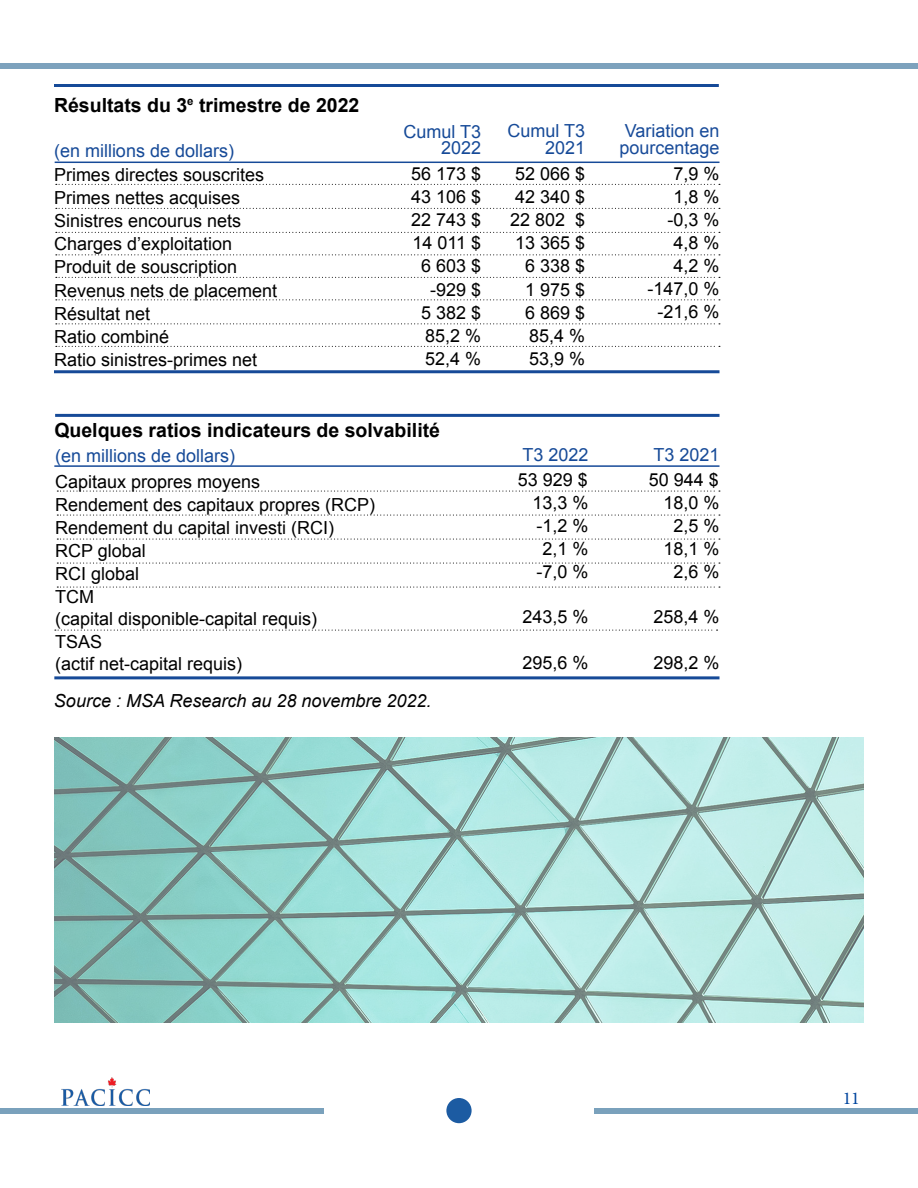
<style>
.page{position:relative;width:918px;height:1188px;background:#fff}
.page>*{position:absolute;margin:0;border:0;box-sizing:border-box;transform-origin:0 0}
.t1{font:700 19.5px "Arial";color:#000}
.t2{font:18px "Arial";color:#000}
.t3{font:18px "Arial";color:#164a98}
.t4{font:italic 18px "Arial";color:#000}
.t5{font:18px "Arial";color:#184b99}
.t6{font:18px "Minion Pro";color:#00459e}
</style>
<div class="page">
<svg style="left:56px;top:346px;width:664px;height:1px"></svg>
<svg style="left:56px;top:254px;width:664px;height:1px"></svg>
<svg style="left:56px;top:277px;width:664px;height:1px"></svg>
<svg style="left:56px;top:323px;width:664px;height:1px"></svg>
<svg style="left:56px;top:299px;width:664px;height:1px"></svg>
<svg style="left:56px;top:232px;width:664px;height:1px"></svg>
<svg style="left:56px;top:208px;width:664px;height:1px"></svg>
<svg style="left:56px;top:184px;width:664px;height:1px"></svg>
<hr style="left:55px;top:162px;width:665px;height:1px;background:#164a98">
<svg style="left:55px;top:630px;width:663px;height:1px"></svg>
<svg style="left:57px;top:587px;width:663px;height:1px"></svg>
<svg style="left:57px;top:563px;width:663px;height:1px"></svg>
<svg style="left:57px;top:539px;width:663px;height:1px"></svg>
<svg style="left:57px;top:515px;width:663px;height:1px"></svg>
<svg style="left:57px;top:491px;width:663px;height:1px"></svg>
<hr style="left:54px;top:465px;width:666px;height:2px;background:#164a98">
<hr style="left:54px;top:676px;width:666px;height:3px;background:#164a98">
<hr style="left:54px;top:370px;width:666px;height:3px;background:#164a98">
<hr style="left:55px;top:414px;width:665px;height:3px;background:#164a98">
<hr style="left:54px;top:84px;width:665px;height:3px;background:#164a98">
<div style="left:595px;top:1108px;width:323px;height:6px;background:#7aa1bc"></div>
<div style="left:0;top:1108px;width:323px;height:6px;background:#7aa1bc"></div>
<div style="left:0;top:64px;width:918px;height:5px;background:#7da2bd"></div>
<img style="left:54px;top:737px;width:810px;height:286px">
<img style="left:62px;top:1078px;width:88px;height:27px">
<div style="left:446px;top:1098px;width:26px;height:25px;background:#1c5ba2;border-radius:50%"></div>
<p class="t1" style="left:54px;top:92px;width:307px">Résultats du 3<sup>e</sup> trimestre de 2022</p>
<p class="t3" style="left:404px;top:119px;width:79px">Cumul T3</p>
<p class="t3" style="left:507px;top:119px;width:79px">Cumul T3</p>
<p class="t5" style="left:625px;top:119px;width:96px">Variation en</p>
<p class="t3" style="left:54px;top:138px;width:182px">(en millions de dollars)</p>
<p class="t3" style="left:441px;top:136px;width:42px">2022</p>
<p class="t3" style="left:545px;top:136px;width:42px">2021</p>
<p class="t5" style="left:619px;top:136px;width:102px">pourcentage</p>
<p class="t2" style="left:54px;top:163px;width:212px">Primes directes souscrites</p>
<p class="t2" style="left:411px;top:162px;width:72px">56 173 $</p>
<p class="t2" style="left:515px;top:162px;width:72px">52 066 $</p>
<p class="t2" style="left:673px;top:162px;width:48px">7,9 %</p>
<p class="t2" style="left:54px;top:186px;width:188px">Primes nettes acquises</p>
<p class="t2" style="left:411px;top:185px;width:72px">43 106 $</p>
<p class="t2" style="left:515px;top:185px;width:72px">42 340 $</p>
<p class="t2" style="left:673px;top:185px;width:48px">1,8 %</p>
<p class="t2" style="left:54px;top:209px;width:189px">Sinistres encourus nets</p>
<p class="t2" style="left:411px;top:208px;width:72px">22 743 $</p>
<p class="t2" style="left:510px;top:208px;width:77px">22 802 $</p>
<p class="t2" style="left:667px;top:208px;width:54px">-0,3 %</p>
<p class="t2" style="left:54px;top:232px;width:180px">Charges d’exploitation</p>
<p class="t2" style="left:413px;top:231px;width:70px">14 011 $</p>
<p class="t2" style="left:515px;top:231px;width:72px">13 365 $</p>
<p class="t2" style="left:673px;top:231px;width:48px">4,8 %</p>
<p class="t2" style="left:54px;top:255px;width:185px">Produit de souscription</p>
<p class="t2" style="left:421px;top:254px;width:62px">6 603 $</p>
<p class="t2" style="left:525px;top:254px;width:62px">6 338 $</p>
<p class="t2" style="left:673px;top:254px;width:48px">4,2 %</p>
<p class="t2" style="left:54px;top:278px;width:225px">Revenus nets de placement</p>
<p class="t2" style="left:430px;top:277px;width:53px">-929 $</p>
<p class="t2" style="left:525px;top:277px;width:62px">1 975 $</p>
<p class="t2" style="left:647px;top:277px;width:74px">-147,0 %</p>
<p class="t2" style="left:54px;top:302px;width:98px">Résultat net</p>
<p class="t2" style="left:421px;top:301px;width:62px">5 382 $</p>
<p class="t2" style="left:525px;top:301px;width:62px">6 869 $</p>
<p class="t2" style="left:657px;top:300px;width:64px">-21,6 %</p>
<p class="t2" style="left:54px;top:325px;width:117px">Ratio combiné</p>
<p class="t2" style="left:425px;top:324px;width:58px">85,2 %</p>
<p class="t2" style="left:529px;top:324px;width:58px">85,4 %</p>
<p class="t2" style="left:54px;top:348px;width:205px">Ratio sinistres-primes net</p>
<p class="t2" style="left:425px;top:347px;width:58px">52,4 %</p>
<p class="t2" style="left:529px;top:347px;width:58px">53,9 %</p>
<p class="t1" style="left:54px;top:418px;width:387px">Quelques ratios indicateurs de solvabilité</p>
<p class="t3" style="left:55px;top:443px;width:182px">(en millions de dollars)</p>
<p class="t3" style="left:522px;top:443px;width:68px">T3 2022</p>
<p class="t3" style="left:653px;top:443px;width:68px">T3 2021</p>
<p class="t2" style="left:55px;top:470px;width:207px">Capitaux propres moyens</p>
<p class="t2" style="left:518px;top:468px;width:72px">53 929 $</p>
<p class="t2" style="left:649px;top:468px;width:72px">50 944 $</p>
<p class="t2" style="left:55px;top:493px;width:322px">Rendement des capitaux propres (RCP)</p>
<p class="t2" style="left:532px;top:491px;width:58px">13,3 %</p>
<p class="t2" style="left:663px;top:491px;width:58px">18,0 %</p>
<p class="t2" style="left:55px;top:516px;width:281px">Rendement du capital investi (RCI)</p>
<p class="t2" style="left:536px;top:514px;width:54px">-1,2 %</p>
<p class="t2" style="left:673px;top:514px;width:48px">2,5 %</p>
<p class="t2" style="left:55px;top:539px;width:92px">RCP global</p>
<p class="t2" style="left:542px;top:537px;width:48px">2,1 %</p>
<p class="t2" style="left:663px;top:537px;width:58px">18,1 %</p>
<p class="t2" style="left:55px;top:562px;width:86px">RCI global</p>
<p class="t2" style="left:536px;top:560px;width:54px">-7,0 %</p>
<p class="t2" style="left:673px;top:560px;width:48px">2,6 %</p>
<p class="t2" style="left:55px;top:585px;width:40px">TCM</p>
<p class="t2" style="left:55px;top:607px;width:264px">(capital disponible-capital requis)</p>
<p class="t2" style="left:522px;top:605px;width:68px">243,5 %</p>
<p class="t2" style="left:653px;top:605px;width:68px">258,4 %</p>
<p class="t2" style="left:55px;top:630px;width:49px">TSAS</p>
<p class="t2" style="left:55px;top:651px;width:189px">(actif net-capital requis)</p>
<p class="t2" style="left:522px;top:651px;width:68px">295,6 %</p>
<p class="t2" style="left:653px;top:651px;width:68px">298,2 %</p>
<p class="t4" style="left:54px;top:689px;width:379px">Source : MSA Research au 28 novembre 2022.</p>
<p class="t6" style="left:843px;top:1086px;width:19px">11</p>
</div>
